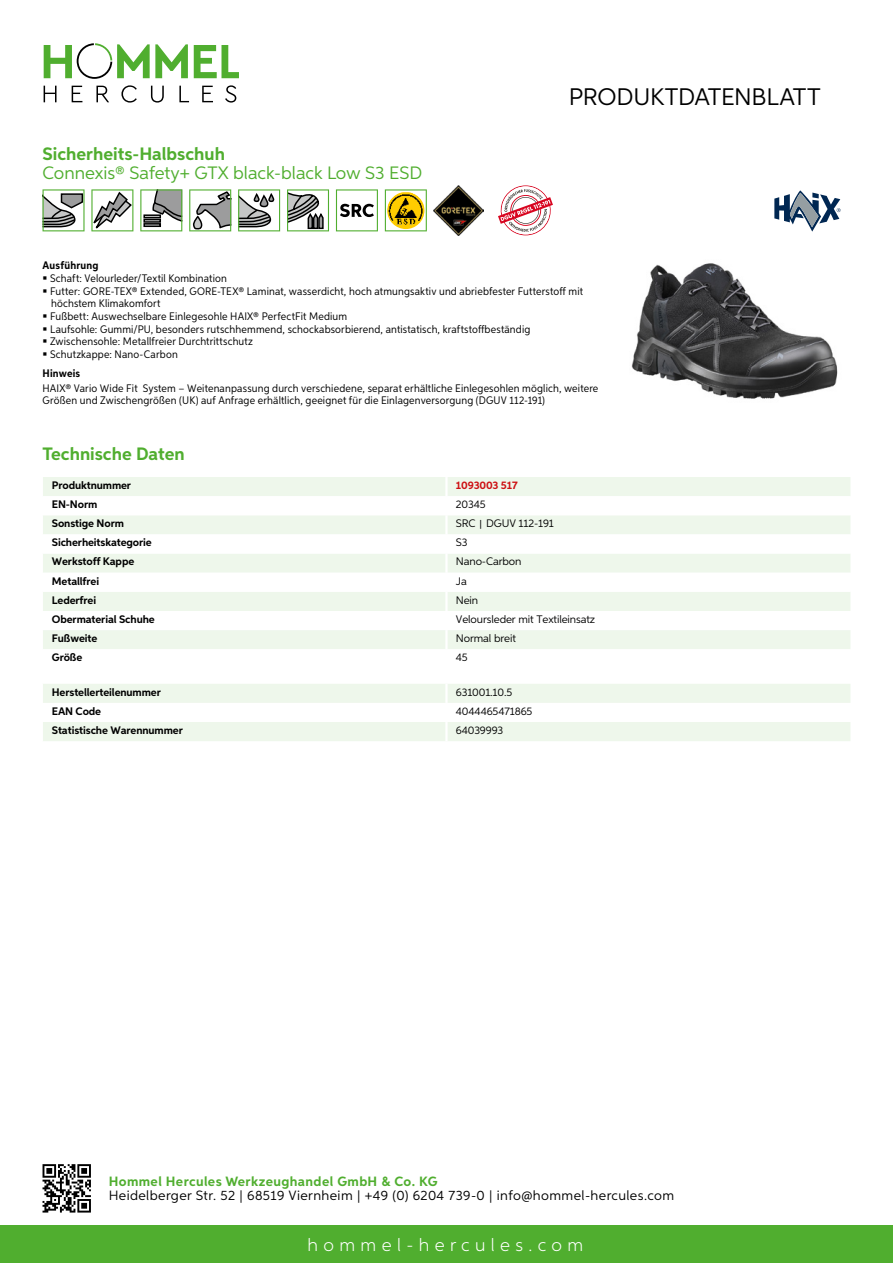
<style>
.page{position:relative;width:893px;height:1263px;background:#fff}
.page>*{position:absolute;margin:0;border:0;box-sizing:border-box;transform-origin:0 0}
.t1{font:24px "Aspira";letter-spacing:-.01em;color:#000}
.t2{font:18px "Aspira";color:#50ae2f}
.t3{font:700 18px "Aspira";color:#50ae2f}
.t4{font:300 18px "Aspira";letter-spacing:.3em;color:#fff}
.t5{font:13.5px "Aspira";letter-spacing:.03em;color:#000}
.t6{font:700 13.5px "Aspira";letter-spacing:.03em;color:#50ae2f}
.t7{font:10.95px/12.6px "Aspira Nar";letter-spacing:.015em;color:#000}
.t8{font:700 10.95px "Aspira";letter-spacing:-.01em;color:#000}
.t9{font:10.95px "Aspira";letter-spacing:-.01em;color:#000}
.t10{font:700 10.95px "Aspira Nar";letter-spacing:.02em;color:#000}
.t11{font:700 10.95px "Aspira";letter-spacing:-.01em;color:#cd1013}
.s1{font-family:"Wuerth Global";font-size:10.5px}
</style>
<div class="page">
<div style="left:0;top:1226px;width:893px;height:37px;background:#50ae2f"></div>
<svg style="left:43px;top:1164px;width:48px;height:48px"></svg>
<svg style="left:194px;top:45px;width:45px;height:33px"></svg>
<svg style="left:44px;top:43px;width:144px;height:36px"></svg>
<svg style="left:44px;top:86px;width:13px;height:16px"></svg>
<svg style="left:72px;top:86px;width:10px;height:16px"></svg>
<svg style="left:96px;top:86px;width:13px;height:16px"></svg>
<svg style="left:121px;top:85px;width:16px;height:18px"></svg>
<svg style="left:151px;top:86px;width:13px;height:17px"></svg>
<svg style="left:179px;top:86px;width:10px;height:16px"></svg>
<svg style="left:202px;top:86px;width:11px;height:16px"></svg>
<svg style="left:225px;top:85px;width:11px;height:18px"></svg>
<div style="left:43px;top:477px;width:807px;height:19px;background:#eef7eb"></div>
<svg style="left:43px;top:515px;width:807px;height:134px;fill:#eef7eb"></svg>
<hr style="left:445px;top:477px;width:3px;height:19px;background:#fff">
<hr style="left:445px;top:515px;width:3px;height:19px;background:#fff">
<hr style="left:445px;top:534px;width:3px;height:19px;background:#fff">
<hr style="left:445px;top:553px;width:3px;height:20px;background:#fff">
<hr style="left:445px;top:573px;width:3px;height:19px;background:#fff">
<hr style="left:445px;top:592px;width:3px;height:19px;background:#fff">
<hr style="left:445px;top:611px;width:3px;height:19px;background:#fff">
<hr style="left:445px;top:630px;width:3px;height:19px;background:#fff">
<svg style="left:43px;top:684px;width:807px;height:57px"></svg>
<hr style="left:445px;top:722px;width:3px;height:19px;background:#fff">
<svg style="left:43px;top:189px;width:90px;height:42px"></svg>
<svg style="left:140px;top:189px;width:42px;height:42px"></svg>
<svg style="left:189px;top:189px;width:42px;height:42px"></svg>
<svg style="left:238px;top:189px;width:42px;height:42px"></svg>
<svg style="left:287px;top:189px;width:42px;height:42px"></svg>
<svg style="left:336px;top:189px;width:42px;height:42px"></svg>
<svg style="left:385px;top:189px;width:42px;height:42px"></svg>
<img style="left:434px;top:185px;width:50px;height:50px">
<svg style="left:498px;top:185px;width:55px;height:50px"></svg>
<img style="left:631px;top:263px;width:207px;height:136px">
<svg style="left:774px;top:190px;width:67px;height:42px"></svg>
<h2 class="t3" style="left:43px;top:142px;width:184px">Sicherheits-Halbschuh</h2>
<h2 class="t2" style="left:43px;top:162px;width:379px">Connexis® Safety+ GTX black-black Low S3 ESD</h2>
<h1 class="t1" style="left:569px;top:82px;width:253px">Produktdatenblatt</h1>
<p class="t10" style="left:43px;top:259px;width:58px">Ausführung</p>
<p class="t7" style="left:50px;top:272px;width:534px">Schaft: Velourleder/Textil Kombination<br>Futter: GORE-TEX® Extended, GORE-TEX® Laminat, wasserdicht, hoch atmungsaktiv und abriebfester Futterstoff mit höchstem Klimakomfort<br>Fußbett: Auswechselbare Einlegesohle HAIX® PerfectFit Medium<br>Laufsohle: Gummi/PU, besonders rutschhemmend, schockabsorbierend, antistatisch, kraftstoffbeständig Zwischensohle: Metallfreier Durchtrittschutz<br>Schutzkappe: Nano-Carbon</p>
<p class="t10" style="left:43px;top:367px;width:39px">Hinweis</p>
<p class="t7" style="left:43px;top:382px;width:557px;line-height:12px">HAIX® Vario Wide Fit System – Weitenanpassung durch verschiedene, separat erhältliche Einlegesohlen möglich, weitere<br>Größen und Zwischengrößen (UK) auf Anfrage erhältlich, geeignet für die Einlagenversorgung (DGUV 112-191)</p>
<h2 class="t3" style="left:43px;top:443px;width:144px">Technische Daten</h2>
<p class="t8" style="left:52px;top:478px;width:81px">Produktnummer</p>
<p class="t11" style="left:456px;top:478px;width:63px">1093003 517</p>
<p class="t8" style="left:52px;top:498px;width:47px">EN-Norm</p>
<p class="t9" style="left:456px;top:498px;width:31px">20345</p>
<p class="t8" style="left:52px;top:517px;width:74px">Sonstige Norm</p>
<p class="t9" style="left:456px;top:517px;width:100px">SRC <span class="s1">|</span> DGUV 112-191</p>
<p class="t8" style="left:52px;top:536px;width:101px">Sicherheitskategorie</p>
<p class="t9" style="left:456px;top:536px;width:13px">S3</p>
<p class="t8" style="left:52px;top:555px;width:84px">Werkstoff Kappe</p>
<p class="t9" style="left:456px;top:555px;width:67px">Nano-Carbon</p>
<p class="t8" style="left:52px;top:574px;width:49px">Metallfrei</p>
<p class="t9" style="left:456px;top:574px;width:13px">Ja</p>
<p class="t8" style="left:52px;top:593px;width:46px">Lederfrei</p>
<p class="t9" style="left:456px;top:593px;width:24px">Nein</p>
<p class="t8" style="left:52px;top:612px;width:104px">Obermaterial Schuhe</p>
<p class="t9" style="left:456px;top:612px;width:141px">Veloursleder mit Textileinsatz</p>
<p class="t8" style="left:52px;top:631px;width:47px">Fußweite</p>
<p class="t9" style="left:456px;top:632px;width:62px">N ormal breit</p>
<p class="t8" style="left:52px;top:651px;width:32px">Größe</p>
<p class="t9" style="left:456px;top:651px;width:13px">45</p>
<p class="t8" style="left:52px;top:685px;width:111px">Herstellerteilenummer</p>
<p class="t9" style="left:456px;top:685px;width:58px">631001.10.5</p>
<p class="t8" style="left:52px;top:704px;width:51px">EAN Code</p>
<p class="t9" style="left:456px;top:704px;width:78px">4044465471865</p>
<p class="t8" style="left:52px;top:723px;width:132px">Statistische Warennummer</p>
<p class="t9" style="left:456px;top:723px;width:49px">64039993</p>
<p class="t6" style="left:109px;top:1172px;width:330px">Hommel Hercules Werkzeughandel GmbH &amp; Co. KG</p>
<p class="t5" style="left:109px;top:1187px;width:567px">Heidelberger Str. 52 | 68519 Viernheim | +49 (0) 6204 739-0 | info@hommel-hercules.com</p>
<h2 class="t4" style="left:307px;top:1234px;width:277px">hommel-hercules.com</h2>
</div>
